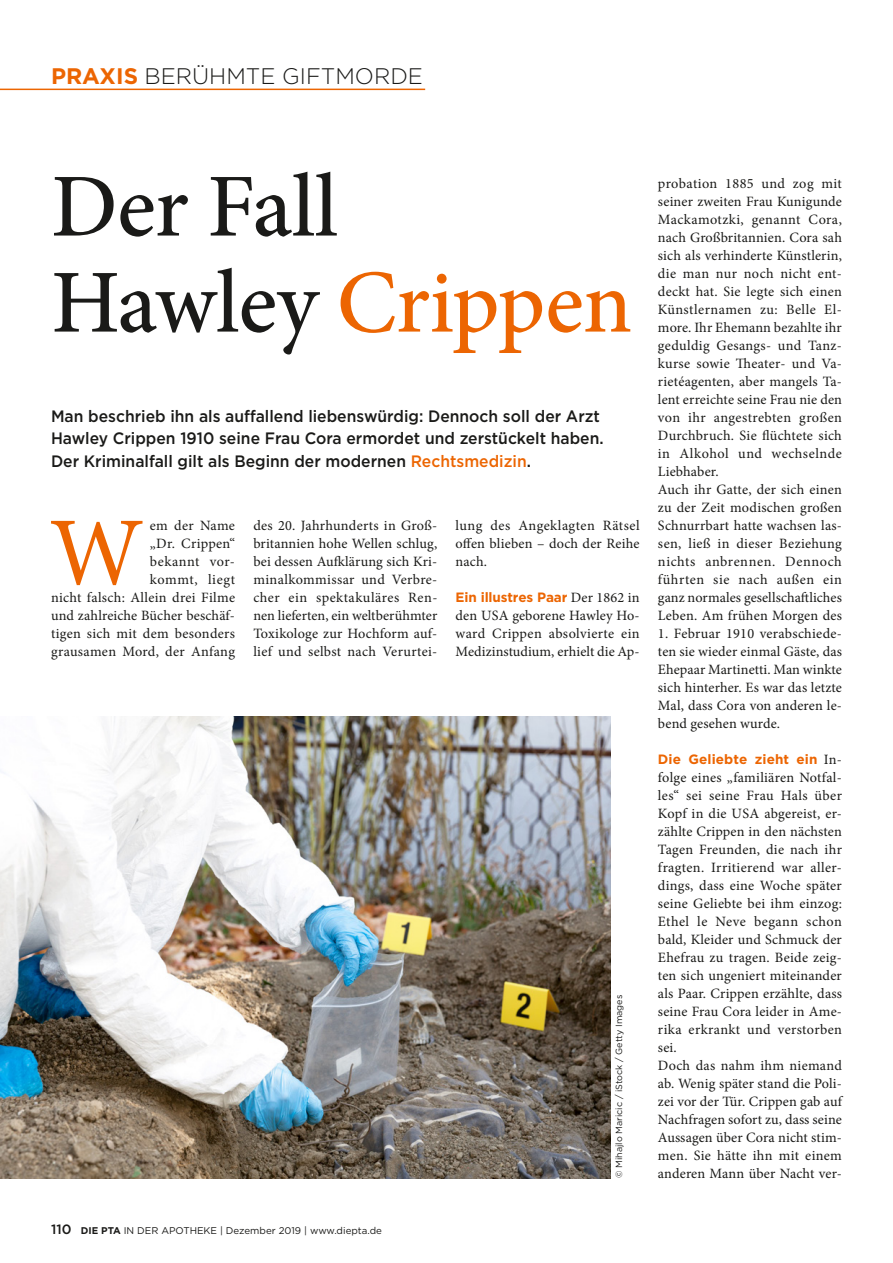
<style>
.page{position:relative;width:893px;height:1263px;background:#fff}
.page>*{position:absolute;margin:0;border:0;box-sizing:border-box;transform-origin:0 0}
.t1{font:97.35px "Minion Pro";color:#ec6502}
.t2{font:500 90px/96px "Minion Pro";letter-spacing:-.01em;color:#1a1a18}
.t3{font:300 22.5px "Gotham";color:#1a1a18}
.t4{font:500 16.5px/22.5px "Gotham";color:#1a1a18;scale:.95 1}
.t5{font:14.25px/18px "Minion Pro";letter-spacing:.015em;color:#1a1a18;text-align:justify}
.t6{font:700 13.5px "Gotham";letter-spacing:-.01em;color:#ec6502}
.t7{font:700 13.5px "Gotham";letter-spacing:.01em;color:#ec6502}
.t8{font:9.75px "Gotham";color:#1a1a18}
.t9{font:9px "Gotham";color:#1a1a18}
.s1{font-weight:700;color:#ec6502}
.s2{color:#ec6502}
.s3{font-family:"Minion Pro";font-weight:400;font-size:14.25px;color:#1a1a18}
.s4{font-weight:500;font-size:13.5px}
.s5{font-weight:700}
</style>
<div class="page">
<hr style="left:0;top:89px;width:425px;height:1px;background:#ec6502">
<img style="left:0;top:716px;width:611px;height:462px">
<h3 class="t3" style="left:51px;top:62px;width:374px"><span class="s1">PRAXIS</span> BERÜHMTE GIFTMORDE</h3>
<h2 class="t2" style="left:51px;top:159px;width:583px">Der Fall<br>Hawley <span class="s2">Crippen</span></h2>
<p class="t4" style="left:51px;top:404px;width:583px">Man beschrieb ihn als auffallend liebenswürdig: Dennoch soll der Arzt<br>Hawley Crippen 1910 seine Frau Cora ermordet und zerstückelt haben.<br>Der Kriminalfall gilt als Beginn der modernen <span class="s2">Rechtsmedizin</span>.</p>
<p class="t5" style="left:51px;top:517px;width:186px;text-align:right">em der Name<br>„Dr. Crippen“<br>bekannt vor-<br>kommt, liegt<br>nicht falsch: Allein drei Filme und zahlreiche Bücher beschäf&shy;tigen sich mit dem besonders grausamen Mord, der Anfang</p>
<p class="t5" style="left:253px;top:517px;width:186px">des 20. Jahrhunderts in Groß&shy;britannien hohe Wellen schlug, bei dessen Aufklärung sich Kri&shy;minalkommissar und Verbre&shy;cher ein spektakuläres Ren&shy;nen lieferten, ein weltberühmter Toxikologe zur Hochform auf&shy;lief und selbst nach Verurtei-</p>
<p class="t5" style="left:456px;top:517px;width:186px">lung des Angeklagten Rätsel offen blieben – doch der Reihe nach.</p>
<h1 class="t1" style="left:49px;top:488px;width:96px">W</h1>
<p class="t6" style="left:456px;top:588px;width:186px">Ein illustres Paar <span class="s3">Der 1862 in</span></p>
<p class="t5" style="left:456px;top:607px;width:186px">den USA geborene Hawley Ho&shy;ward Crippen absolvierte ein Medizinstudium, erhielt die Ap-</p>
<p class="t8" style="left:51px;top:1224px;width:333px"><span class="s4">110</span> <span class="s5">DIE PTA</span> IN DER APOTHEKE | Dezember 2019 | www.diepta.de</p>
<p class="t9" style="left:613px;top:1178px;width:185px;rotate:-90deg">© Mihajlo Maricic / iStock / Getty Images</p>
<p class="t5" style="left:658px;top:175px;width:186px;text-align:left">probation 1885 und zog mit seiner zweiten Frau Kunigunde<br>Mackamotzki, genannt Cora, nach Großbritannien. Cora sah sich als verhinderte Künstlerin, die man nur noch nicht ent&shy;deckt hat. Sie legte sich einen<br>Künstlernamen zu: Belle El&shy;more. Ihr Ehemann bezahlte ihr geduldig Gesangs- und Tanz&shy;kurse sowie Theater- und Va&shy;rietéagenten, aber mangels Ta&shy;lent erreichte seine Frau nie den von ihr angestrebten großen<br>Durchbruch. Sie flüchtete sich in Alkohol und wechselnde<br>Liebhaber.<br>Auch ihr Gatte, der sich einen zu der Zeit modischen großen<br>Schnurrbart hatte wachsen las&shy;sen, ließ in dieser Beziehung nichts anbrennen. Dennoch führten sie nach außen ein ganz normales gesellschaftliches<br>Leben. Am frühen Morgen des</p>
<p class="t5" style="left:658px;top:625px;width:186px">1. Februar 1910 verabschiede&shy;ten sie wieder einmal Gäste, das Ehepaar Martinetti. Man winkte sich hinterher. Es war das letzte Mal, dass Cora von anderen le&shy;bend gesehen wurde.</p>
<p class="t7" style="left:658px;top:750px;width:185px">Die Geliebte zieht ein <span class="s3">In-</span></p>
<p class="t5" style="left:658px;top:769px;width:186px;text-align:left">folge eines „familiären Notfal&shy;les“ sei seine Frau Hals über<br>Kopf in die USA abgereist, er&shy;zählte Crippen in den nächsten<br>Tagen Freunden, die nach ihr fragten. Irritierend war aller&shy;dings, dass eine Woche später seine Geliebte bei ihm einzog:<br>Ethel le Neve begann schon bald, Kleider und Schmuck der<br>Ehefrau zu tragen. Beide zeig&shy;ten sich ungeniert miteinander als Paar. Crippen erzählte, dass seine Frau Cora leider in Ame&shy;rika erkrankt und verstorben sei.<br>Doch das nahm ihm niemand ab. Wenig später stand die Poli&shy;zei vor der Tür. Crippen gab auf<br>Nachfragen sofort zu, dass seine<br>Aussagen über Cora nicht stim&shy;men. Sie hätte ihn mit einem anderen Mann über Nacht ver-</p>
</div>
